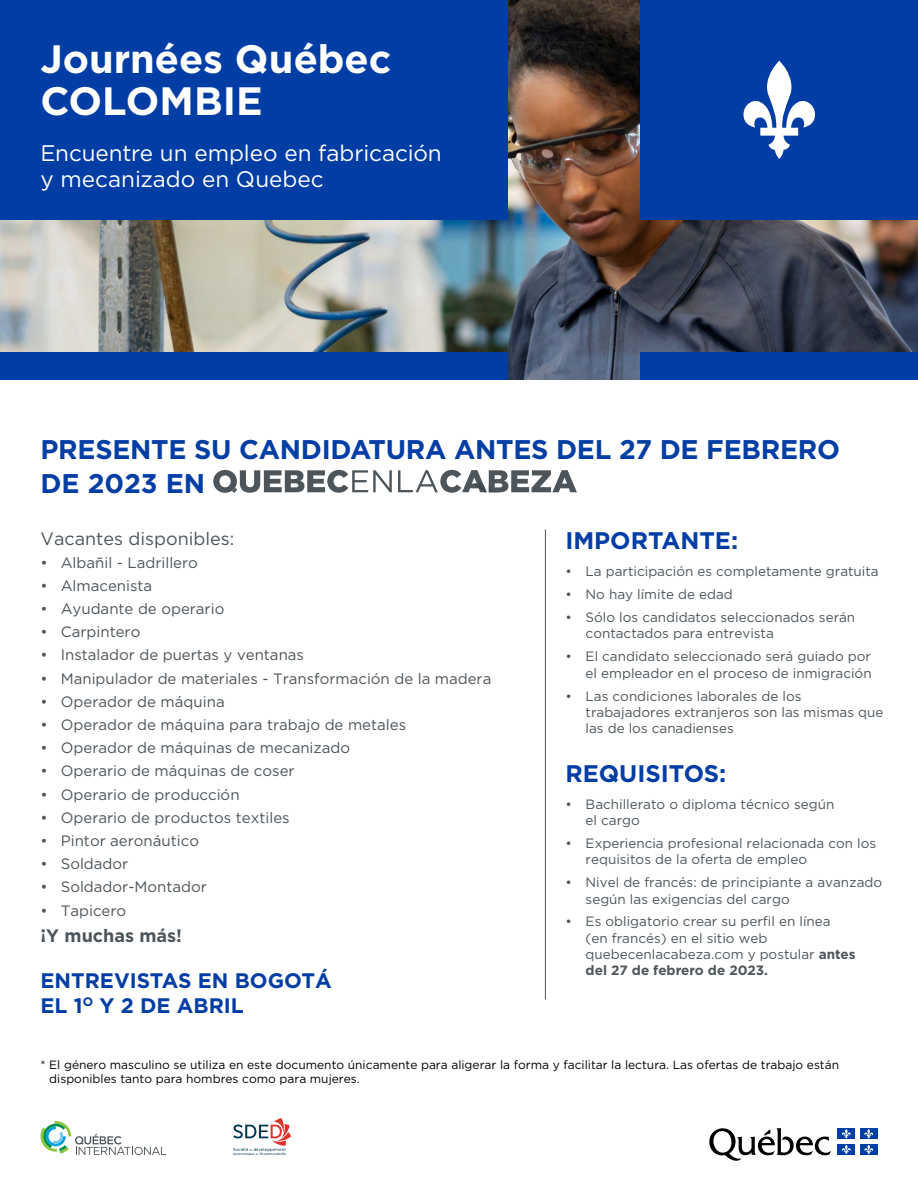
<style>
.page{position:relative;width:918px;height:1188px;background:#fff}
.page>*{position:absolute;margin:0;border:0;box-sizing:border-box;transform-origin:0 0}
.t1{font:700 39.6px/42.2px "Gotham";color:#fff}
.t2{font:700 27px "Gotham";letter-spacing:-.01em;color:#003da5}
.t3{font:700 24px "Gotham";color:#003da5}
.t4{font:22.5px/25.5px "Gotham";color:#fff}
.t5{font:700 21px/25.2px "Gotham";color:#003da5}
.t6{font:18px "Gotham";color:#4d555b}
.t7{font:700 18px "Gotham";color:#4d555b}
.t8{font:15px "Gotham";color:#4d555b}
.t9{font:13.5px/16.2px "Gotham";color:#4d555b}
.t10{font:12px/14.4px "Gotham";color:#000}
.s1{font-weight:700}
</style>
<div class="page">
<img style="left:0;top:0;width:918px;height:380px">
<div style="left:0;top:0;width:507px;height:219px;background:#003da5"></div>
<div style="left:641px;top:0;width:277px;height:219px;background:#003da5"></div>
<div style="left:0;top:353px;width:507px;height:27px;background:#003da5"></div>
<div style="left:641px;top:353px;width:277px;height:27px;background:#003da5"></div>
<svg style="left:743px;top:61px;width:72px;height:98px"></svg>
<svg style="left:213px;top:470px;width:179px;height:23px"></svg>
<svg style="left:398px;top:470px;width:179px;height:23px"></svg>
<hr style="left:545px;top:530px;width:1px;height:469px;background:#4d555b">
<svg style="left:709px;top:1128px;width:122px;height:33px"></svg>
<div style="left:838px;top:1128px;width:17px;height:11px;background:#003da5"></div>
<svg style="left:842px;top:1129px;width:9px;height:10px"></svg>
<div style="left:860px;top:1128px;width:18px;height:11px;background:#003da5"></div>
<svg style="left:864px;top:1129px;width:9px;height:10px"></svg>
<div style="left:838px;top:1144px;width:17px;height:11px;background:#003da5"></div>
<svg style="left:842px;top:1145px;width:9px;height:9px"></svg>
<div style="left:860px;top:1144px;width:18px;height:11px;background:#003da5"></div>
<svg style="left:864px;top:1145px;width:9px;height:9px"></svg>
<svg style="left:41px;top:1121px;width:125px;height:34px"></svg>
<svg style="left:233px;top:1118px;width:58px;height:38px"></svg>
<h1 class="t1" style="left:40px;top:37px;width:352px">JOURNÉES QUÉBEC<br>COLOMB</h1>
<h1 class="t1" style="left:223px;top:79px;width:41px">IE</h1>
<h3 class="t4" style="left:40px;top:140px;width:403px">Encuentre un empleo en fabricación y mecanizado en Quebec</h3>
<h2 class="t2" style="left:41px;top:434px;width:740px">PRESENTE SU CANDIDATURA ANTES DEL 27 DE FEBRER</h2>
<h2 class="t2" style="left:817px;top:434px;width:24px">O</h2>
<h2 class="t2" style="left:41px;top:468px;width:144px">DE 2023 EN</h2>
<h3 class="t3" style="left:565px;top:527px;width:83px">IMPORTANTE</h3>
<h3 class="t3" style="left:731px;top:527px;width:9px">:</h3>
<p class="t9" style="left:565px;top:563px;width:315px">• La participación es completamente gratuita</p>
<p class="t9" style="left:565px;top:586px;width:169px">• No hay límite de edad</p>
<p class="t9" style="left:586px;top:609px;width:271px;text-indent:-20px">• Sólo los candidatos seleccionados serán contactados para entrevista</p>
<p class="t9" style="left:565px;top:648px;width:308px;text-align:right">• El candidato seleccionado será guiado por el empleador en el proceso de inmigración</p>
<p class="t9" style="left:586px;top:687px;width:299px;text-indent:-20px">• Las condiciones laborales de los trabajadores extranjeros son las mismas que las de los canadienses</p>
<h3 class="t3" style="left:565px;top:760px;width:68px">REQUISIT</h3>
<h3 class="t3" style="left:684px;top:760px;width:44px">OS:</h3>
<p class="t9" style="left:586px;top:796px;width:250px;text-indent:-20px">• Bachillerato o diploma técnico según el cargo</p>
<p class="t9" style="left:586px;top:835px;width:292px;text-indent:-20px">• Experiencia profesional relacionada con los requisitos de la oferta de empleo</p>
<p class="t9" style="left:586px;top:874px;width:298px;text-indent:-20px">• Nivel de francés: de principiante a avanzado según las exigencias del cargo</p>
<p class="t9" style="left:586px;top:913px;width:271px;text-indent:-20px">• Es obligatorio crear su perfil en línea (en francés) en el sitio web quebecenlacabeza.com y postular <span class="s1">ANTES DEL 27 DE FEBRERO DE 2023.</span></p>
<h3 class="t6" style="left:41px;top:528px;width:195px">Vacantes disponibles:</h3>
<p class="t8" style="left:41px;top:554px;width:159px">• Albañil - Ladrillero</p>
<p class="t8" style="left:41px;top:577px;width:113px">• Almacenista</p>
<p class="t8" style="left:41px;top:601px;width:185px">• Ayudante de operario</p>
<p class="t8" style="left:41px;top:624px;width:101px">• Carpintero</p>
<p class="t8" style="left:41px;top:647px;width:265px">• Instalador de puertas y ventanas</p>
<p class="t8" style="left:41px;top:670px;width:452px">• Manipulador de materiales - Transformación de la madera</p>
<p class="t8" style="left:41px;top:693px;width:186px">• Operador de máquina</p>
<p class="t8" style="left:41px;top:716px;width:367px">• Operador de máquina para trabajo de metales</p>
<p class="t8" style="left:41px;top:740px;width:311px">• Operador de máquinas de mecanizado</p>
<p class="t8" style="left:41px;top:763px;width:256px">• Operario de máquinas de coser</p>
<p class="t8" style="left:41px;top:786px;width:201px">• Operario de producción</p>
<p class="t8" style="left:41px;top:809px;width:251px">• Operario de productos textiles</p>
<p class="t8" style="left:41px;top:832px;width:160px">• Pintor aeronáutico</p>
<p class="t8" style="left:41px;top:856px;width:89px">• Soldador</p>
<p class="t8" style="left:41px;top:879px;width:168px">• Soldador-Montador</p>
<p class="t8" style="left:41px;top:902px;width:87px">• Tapicero</p>
<h3 class="t7" style="left:41px;top:926px;width:143px">¡Y MUCHAS MÁS!</h3>
<h3 class="t5" style="left:41px;top:967px;width:30px">ENTRE</h3>
<h3 class="t5" style="left:114px;top:967px;width:29px">VISTAS</h3>
<h3 class="t5" style="left:41px;top:967px;width:293px;text-indent:157px">EN BOGOTÁ<br>EL 1<sup>O</sup> Y 2 DE ABRIL</h3>
<p class="t10" style="left:49px;top:1057px;width:791px;text-indent:-9px">* El género masculino se utiliza en este documento únicamente para aligerar la forma y facilitar la lectura. Las ofertas de trabajo están disponibles tanto para hombres como para mujeres.</p>
</div>
